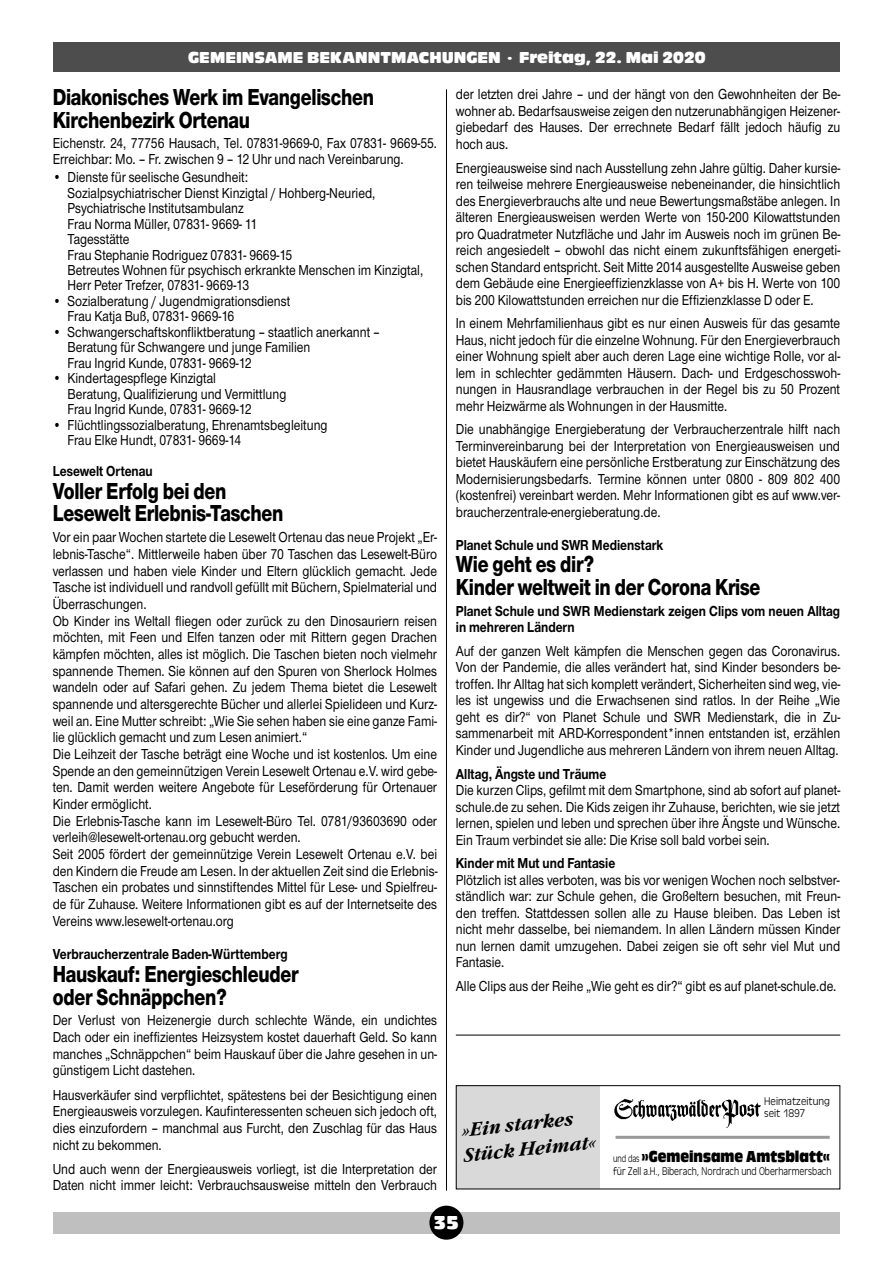
<style>
.page{position:relative;width:893px;height:1263px;background:#fff}
.page>*{position:absolute;margin:0;border:0;box-sizing:border-box;transform-origin:0 0}
.t1{font:800 24px/22.6px "Nimbus Sans Novus T";letter-spacing:-.01em;color:#000;scale:.8 1}
.t2{font:italic 700 19.5px "Garamond Itc T";color:#000;scale:.95 1}
.t3{font:19.5px "Antique Olive T Compact Ro 1";color:#fff}
.t4{font:16.5px "Antique Olive T Compact Ro 1";color:#fff}
.t5{font:16.5px "Antique Olive T Compact";color:#000;scale:.8 1}
.t6{font:500 15px/16.5px "Nimbus Sans Novus T";color:#000;text-align:justify;scale:.85 1}
.t7{font:700 15px/16.5px "Nimbus Sans Novus T";color:#000;scale:.85 1}
.t8{font:300 11.7px "Antique Olive T";color:#000;scale:.85 1}
.t9{font:300 11.7px "Antique Olive T";color:#000;scale:.95 1}
.s1{font-family:"Antique Olive T";font-weight:300;font-size:10.5px}
</style>
<div class="page">
<hr style="left:446px;top:89px;width:1px;height:1102px;background:#000">
<div style="left:53px;top:1212px;width:786px;height:21px;background:#bfbfbf"></div>
<div style="left:429px;top:1206px;width:34px;height:34px;background:#000;border-radius:50%"></div>
<div style="left:54px;top:43px;width:786px;height:29px;background:#4d4d4d"></div>
<div style="left:456px;top:1086px;width:143px;height:103px;background:#d9d9d9"></div>
<div style="left:456px;top:1085px;width:384px;height:104px;border:1px solid #000"></div>
<hr style="left:615px;top:1136px;width:215px;height:3px;background:#999">
<img style="left:614px;top:1098px;width:147px;height:30px">
<hr style="left:456px;top:1035px;width:384px;height:1px;background:#000">
<p class="t4" style="left:188px;top:51px;width:519px">GEMEINSAME BEKANNTMACHUNGEN · Freitag, 22. Mai 2020</p>
<p class="t1" style="left:53px;top:88px;width:403px">Diakonisches Werk im Evangelischen<br>Kirchenbezirk Ortenau</p>
<p class="t6" style="left:53px;top:136px;width:454px;line-height:15.8px">Eichenstr. 24, 77756 Hausach, Tel. 07831-9669-0, Fax 07831- 9669-55.<br>Erreichbar: Mo. – Fr. zwischen 9 – 12 Uhr und nach Vereinbarung.</p>
<p class="t6" style="left:53px;top:171px;width:232px">• Dienste für seelische Gesundheit:</p>
<p class="t6" style="left:68px;top:186px;width:364px">Sozialpsychiatrischer Dienst Kinzigtal / Hohberg-Neuried,</p>
<p class="t6" style="left:68px;top:201px;width:209px">Psychiatrische Institutsambulanz</p>
<p class="t6" style="left:68px;top:217px;width:225px">Frau Norma Müller, 07831- 9669- 11</p>
<p class="t6" style="left:68px;top:232px;width:74px">Tagesstätte</p>
<p class="t6" style="left:68px;top:248px;width:266px">Frau Stephanie Rodriguez 07831- 9669-15</p>
<p class="t6" style="left:68px;top:263px;width:420px">Betreutes Wohnen für psychisch erkrankte Menschen im Kinzigtal,</p>
<p class="t6" style="left:68px;top:279px;width:215px">Herr Peter Trefzer, 07831- 9669-13</p>
<p class="t6" style="left:53px;top:294px;width:281px">• Sozialberatung / Jugendmigrationsdienst</p>
<p class="t6" style="left:68px;top:310px;width:198px">Frau Katja Buß, 07831- 9669-16</p>
<p class="t6" style="left:53px;top:325px;width:386px">• Schwangerschaftskonfliktberatung – staatlich anerkannt –</p>
<p class="t6" style="left:68px;top:340px;width:287px">Beratung für Schwangere und junge Familien</p>
<p class="t6" style="left:68px;top:356px;width:218px">Frau Ingrid Kunde, 07831- 9669-12</p>
<p class="t6" style="left:53px;top:371px;width:194px">• Kindertagespflege Kinzigtal</p>
<p class="t6" style="left:68px;top:387px;width:259px">Beratung, Qualifizierung und Vermittlung</p>
<p class="t6" style="left:68px;top:402px;width:218px">Frau Ingrid Kunde, 07831- 9669-12</p>
<p class="t6" style="left:53px;top:418px;width:325px">• Flüchtlingssozialberatung, Ehrenamtsbegleitung</p>
<p class="t6" style="left:68px;top:433px;width:206px">Frau Elke Hundt, 07831- 9669-14</p>
<p class="t7" style="left:53px;top:464px;width:119px">Lesewelt Ortenau</p>
<p class="t1" style="left:53px;top:481px;width:290px">Voller Erfolg bei den<br>Lesewelt Erlebnis-Taschen</p>
<p class="t6" style="left:53px;top:530px;width:454px">Vor ein paar Wochen startete die Lesewelt Ortenau das neue Projekt „Er&shy;lebnis-Tasche“. Mittlerweile haben über 70 Taschen das Lesewelt-Büro verlassen und haben viele Kinder und Eltern glücklich gemacht. Jede Tasche ist individuell und randvoll gefüllt mit Büchern, Spielmaterial und Überraschungen.</p>
<p class="t6" style="left:53px;top:614px;width:454px">Ob Kinder ins Weltall fliegen oder zurück zu den Dinosauriern reisen möchten, mit Feen und Elfen tanzen oder mit Rittern gegen Drachen kämpfen möchten, alles ist möglich. Die Taschen bieten noch vielmehr spannende Themen. Sie können auf den Spuren von Sherlock Holmes wandeln oder auf Safari gehen. Zu jedem Thema bietet die Lesewelt spannende und altersgerechte Bücher und allerlei Spielideen und Kurz&shy;weil an. Eine Mutter schreibt: „Wie Sie sehen haben sie eine ganze Fami&shy;lie glücklich gemacht und zum Lesen animiert.“</p>
<p class="t6" style="left:53px;top:747px;width:454px">Die Leihzeit der Tasche beträgt eine Woche und ist kostenlos. Um eine Spende an den gemeinnützigen Verein Lesewelt Ortenau e.V. wird gebe&shy;ten. Damit werden weitere Angebote für Leseförderung für Ortenauer Kinder ermöglicht.</p>
<p class="t6" style="left:53px;top:814px;width:454px">Die Erlebnis-Tasche kann im Lesewelt-Büro Tel. 0781/93603690 oder verleih@lesewelt-ortenau.org gebucht werden.</p>
<p class="t6" style="left:53px;top:847px;width:454px">Seit 2005 fördert der gemeinnützige Verein Lesewelt Ortenau e.V. bei den Kindern die Freude am Lesen. In der aktuellen Zeit sind die Erlebnis-Taschen ein probates und sinnstiftendes Mittel für Lese- und Spielfreu&shy;de für Zuhause. Weitere Informationen gibt es auf der Internetseite des Vereins www.lesewelt-ortenau.org</p>
<p class="t7" style="left:53px;top:947px;width:278px">Verbraucherzentrale Baden-Württemberg</p>
<p class="t1" style="left:53px;top:964px;width:309px">Hauskauf: Energieschleuder oder Schnäppchen?</p>
<p class="t6" style="left:53px;top:1013px;width:454px">Der Verlust von Heizenergie durch schlechte Wände, ein undichtes Dach oder ein ineffizientes Heizsystem kostet dauerhaft Geld. So kann manches „Schnäppchen“ beim Hauskauf über die Jahre gesehen in un&shy;günstigem Licht dastehen.</p>
<p class="t6" style="left:53px;top:1088px;width:454px">Hausverkäufer sind verpflichtet, spätestens bei der Besichtigung einen Energieausweis vorzulegen. Kaufinteressenten scheuen sich jedoch oft, dies einzufordern – manchmal aus Furcht, den Zuschlag für das Haus nicht zu bekommen.</p>
<p class="t6" style="left:53px;top:1162px;width:454px">Und auch wenn der Energieausweis vorliegt, ist die Interpretation der<br>Daten nicht immer leicht: Verbrauchsausweise mitteln den Verbrauch</p>
<p class="t6" style="left:456px;top:88px;width:454px">der letzten drei Jahre – und der hängt von den Gewohnheiten der Be&shy;wohner ab. Bedarfsausweise zeigen den nutzerunabhängigen Heizener&shy;giebedarf des Hauses. Der errechnete Bedarf fällt jedoch häufig zu hoch aus.</p>
<p class="t6" style="left:456px;top:161px;width:454px">Energieausweise sind nach Ausstellung zehn Jahre gültig. Daher kursie&shy;ren teilweise mehrere Energieausweise nebeneinander, die hinsichtlich des Energieverbrauchs alte und neue Bewertungsmaßstäbe anlegen. In älteren Energieausweisen werden Werte von 150-200 Kilowattstunden pro Quadratmeter Nutzfläche und Jahr im Ausweis noch im grünen Be&shy;reich angesiedelt – obwohl das nicht einem zukunftsfähigen energeti&shy;schen Standard entspricht. Seit Mitte 2014 ausgestellte Ausweise geben dem Gebäude eine Energieeffizienzklasse von A+ bis H. Werte von 100 bis 200 Kilowattstunden erreichen nur die Effizienzklasse D oder E.</p>
<p class="t6" style="left:456px;top:316px;width:454px">In einem Mehrfamilienhaus gibt es nur einen Ausweis für das gesamte Haus, nicht jedoch für die einzelne Wohnung. Für den Energieverbrauch einer Wohnung spielt aber auch deren Lage eine wichtige Rolle, vor al&shy;lem in schlechter gedämmten Häusern. Dach- und Erdgeschosswoh&shy;nungen in Hausrandlage verbrauchen in der Regel bis zu 50 Prozent mehr Heizwärme als Wohnungen in der Hausmitte.</p>
<p class="t6" style="left:456px;top:423px;width:454px">Die unabhängige Energieberatung der Verbraucherzentrale hilft nach Terminvereinbarung bei der Interpretation von Energieausweisen und bietet Hauskäufern eine persönliche Erstberatung zur Einschätzung des Modernisierungsbedarfs. Termine können unter 0800 - 809 802 400 (kostenfrei) vereinbart werden. Mehr Informationen gibt es auf www.ver&shy;braucherzentrale-energieberatung.de.</p>
<p class="t7" style="left:456px;top:538px;width:245px">Planet Schule und SWR Medienstark</p>
<p class="t1" style="left:456px;top:555px;width:382px">Wie geht es dir?<br>Kinder weltweit in der Corona Krise</p>
<p class="t7" style="left:456px;top:604px;width:454px">Planet Schule und SWR Medienstark zeigen Clips vom neuen Alltag in mehreren Ländern</p>
<p class="t6" style="left:456px;top:644px;width:454px">Auf der ganzen Welt kämpfen die Menschen gegen das Coronavirus.<br>Von der Pandemie, die alles verändert hat, sind Kinder besonders be&shy;troffen. Ihr Alltag hat sich komplett verändert, Sicherheiten sind weg, vie&shy;les ist ungewiss und die Erwachsenen sind ratlos. In der Reihe „Wie geht es dir?“ von Planet Schule und SWR Medienstark, die in Zu&shy;sammenarbeit mit ARD-Korrespondent*innen entstanden ist, erzählen Kinder und Jugendliche aus mehreren Ländern von ihrem neuen Alltag.</p>
<p class="t7" style="left:456px;top:767px;width:179px">Alltag, Ängste und Träume</p>
<p class="t6" style="left:456px;top:783px;width:454px">Die kurzen Clips, gefilmt mit dem Smartphone, sind ab sofort auf planet&shy;schule.de zu sehen. Die Kids zeigen ihr Zuhause, berichten, wie sie jetzt lernen, spielen und leben und sprechen über ihre Ängste und Wünsche.<br>Ein Traum verbindet sie alle: Die Krise soll bald vorbei sein.</p>
<p class="t7" style="left:456px;top:856px;width:189px">Kinder mit Mut und Fantasie</p>
<p class="t6" style="left:456px;top:873px;width:454px">Plötzlich ist alles verboten, was bis vor wenigen Wochen noch selbstver&shy;ständlich war: zur Schule gehen, die Großeltern besuchen, mit Freun&shy;den treffen. Stattdessen sollen alle zu Hause bleiben. Das Leben ist nicht mehr dasselbe, bei niemandem. In allen Ländern müssen Kinder nun lernen damit umzugehen. Dabei zeigen sie oft sehr viel Mut und Fantasie.</p>
<p class="t6" style="left:456px;top:979px;width:449px">Alle Clips aus der Reihe „Wie geht es dir?“ gibt es auf planet-schule.de.</p>
<p class="t2" style="left:460px;top:1122px;width:120px;rotate:-6deg">»Ein starkes</p>
<p class="t2" style="left:462px;top:1148px;width:142px;rotate:-6deg">Stück Heimat«</p>
<p class="t9" style="left:764px;top:1095px;width:71px">Heimatzeitung</p>
<p class="t9" style="left:764px;top:1107px;width:45px">seit 1897</p>
<p class="t5" style="left:613px;top:1147px;width:273px"><span class="s1">und das</span> »Gemeinsame Amtsblatt«</p>
<p class="t8" style="left:613px;top:1164px;width:259px">für Zell a.H., Biberach, Nordrach und Oberharmersbach</p>
<p class="t3" style="left:433px;top:1215px;width:27px">35</p>
</div>
